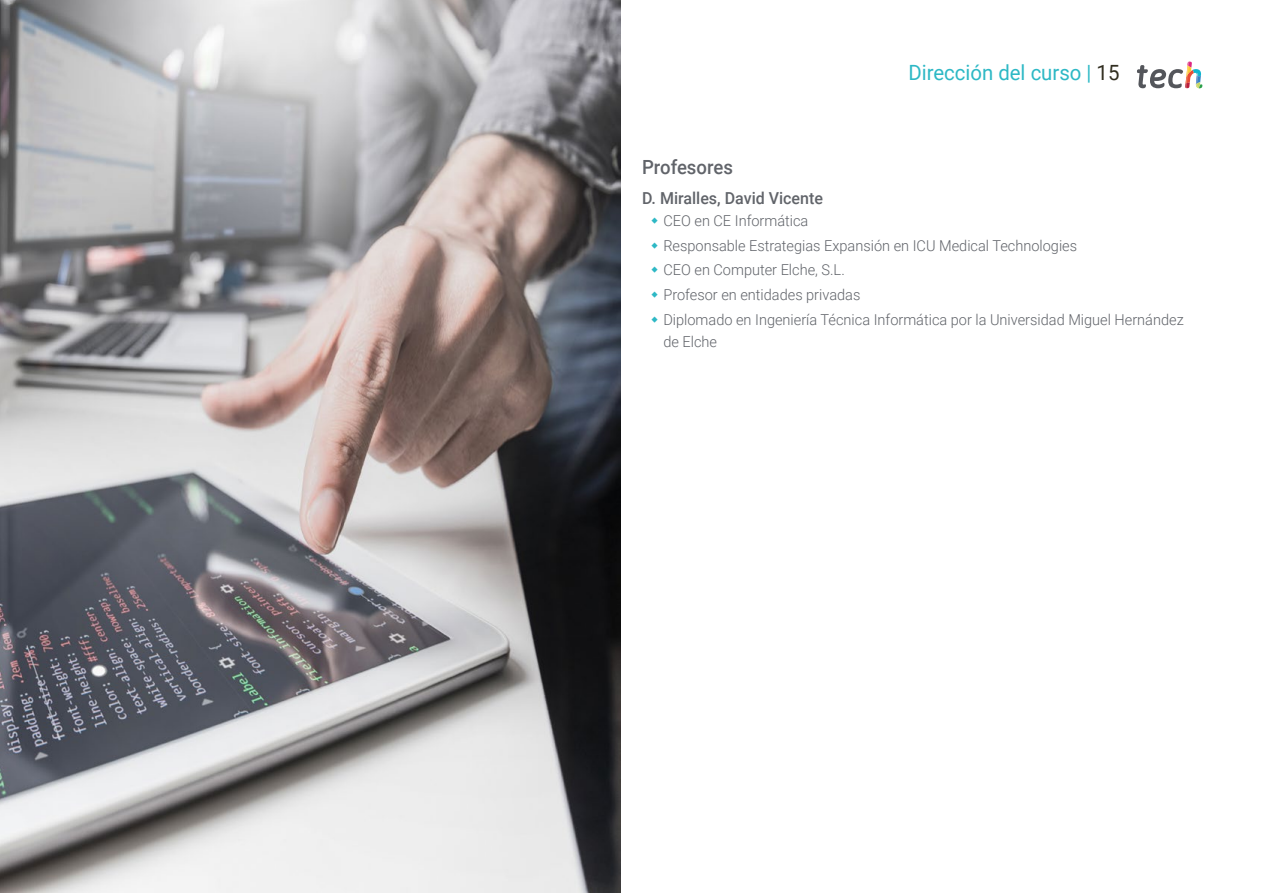
<style>
.page{position:relative;width:1263px;height:893px;background:#fff}
.page>*{position:absolute;margin:0;border:0;box-sizing:border-box;transform-origin:0 0}
.t1{font:21px "Roboto";color:#2db8c5}
.t2{font:500 19.5px "Roboto";color:#61646a;scale:.95 1}
.t3{font:500 16.5px "Roboto";color:#61646a}
.t4{font:300 15px/24.6px "Roboto";color:#61646a}
.s1{color:#312e20}
</style>
<div class="page">
<svg style="left:1137px;top:62px;width:65px;height:27px"></svg>
<img style="left:0;top:0;width:621px;height:893px">
<h2 class="t2" style="left:642px;top:154px;width:97px">Profesores</h2>
<h1 class="t1" style="left:908px;top:57px;width:213px">Dirección del curso | <span class="s1">15</span></h1>
<p class="t3" style="left:642px;top:186px;width:182px">D. Miralles, David Vicente</p>
<p class="t4" style="left:663px;top:208px;width:522px">CEO en CE Informática<br>Responsable Estrategias Expansión en ICU Medical Technologies<br>CEO en Computer Elche, S.L.<br>Profesor en entidades privadas<br>Diplomado en Ingeniería Técnica Informática por la Universidad Miguel Hernández</p>
<p class="t4" style="left:663px;top:329px;width:55px">de Elche</p>
</div>
